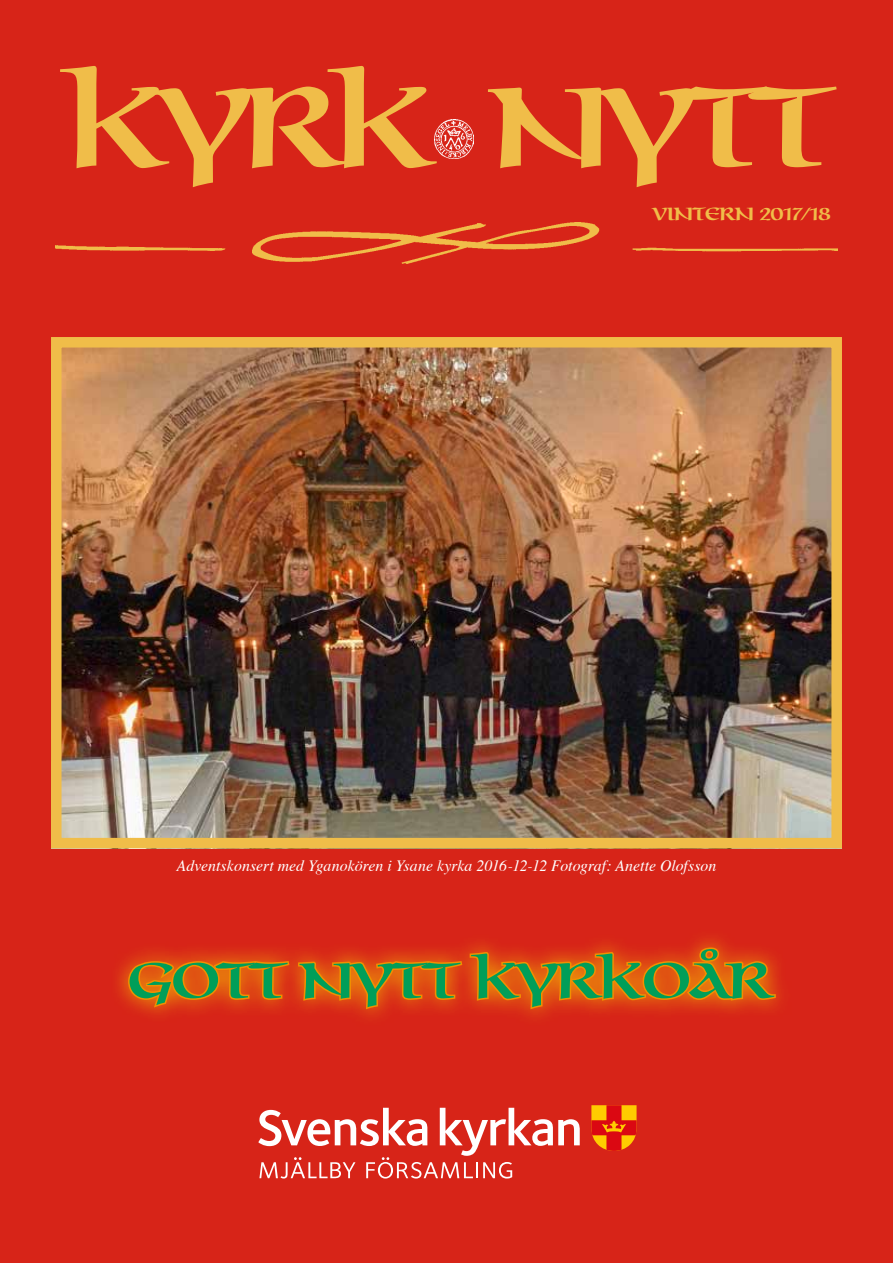
<style>
.page{position:relative;width:893px;height:1263px;background:#d72418}
.page>*{position:absolute;margin:0;border:0;box-sizing:border-box;transform-origin:0 0}
.t1{font:169.5px "Omnia";letter-spacing:-.11em;color:#f0bd49}
.t2{font:75px "Omnia";letter-spacing:-.08em;color:#009e59}
.t3{font:27px "Omnia";letter-spacing:-.075em;color:#f0bd49}
.t4{font:italic 15.75px "Times";letter-spacing:.005em;color:#fff}
</style>
<div class="page">
<img style="left:55px;top:222px;width:783px;height:42px">
<img style="left:434px;top:120px;width:40px;height:39px">
<svg style="left:258px;top:1108px;width:322px;height:70px"></svg>
<svg style="left:591px;top:1105px;width:46px;height:46px;background:#e8590b"></svg>
<img style="left:62px;top:348px;width:769px;height:489px">
<div style="left:51px;top:337px;width:791px;height:511px;border:10px solid #f0bd49"></div>
<div style="left:109px;top:928px;width:685px;height:99px;background:#ffed00;opacity:.69"></div>
<svg style="left:127px;top:959px;width:164px;height:51px;background:#e4600d"></svg>
<svg style="left:297px;top:946px;width:480px;height:65px"></svg>
<h1 class="t1" style="left:60px;top:56px;width:779px">Kyrk Nytt</h1>
<h3 class="t3" style="left:652px;top:202px;width:181px">Vintern 2017/18</h3>
<p class="t4" style="left:177px;top:852px;width:541px">Adventskonsert med Yganokören i Ysane kyrka 2016-12-12 Fotograf: Anette Olofsson</p>
<h2 class="t2" style="left:125px;top:949px;width:650px">Gott Nytt Kyrkoår</h2>
</div>
